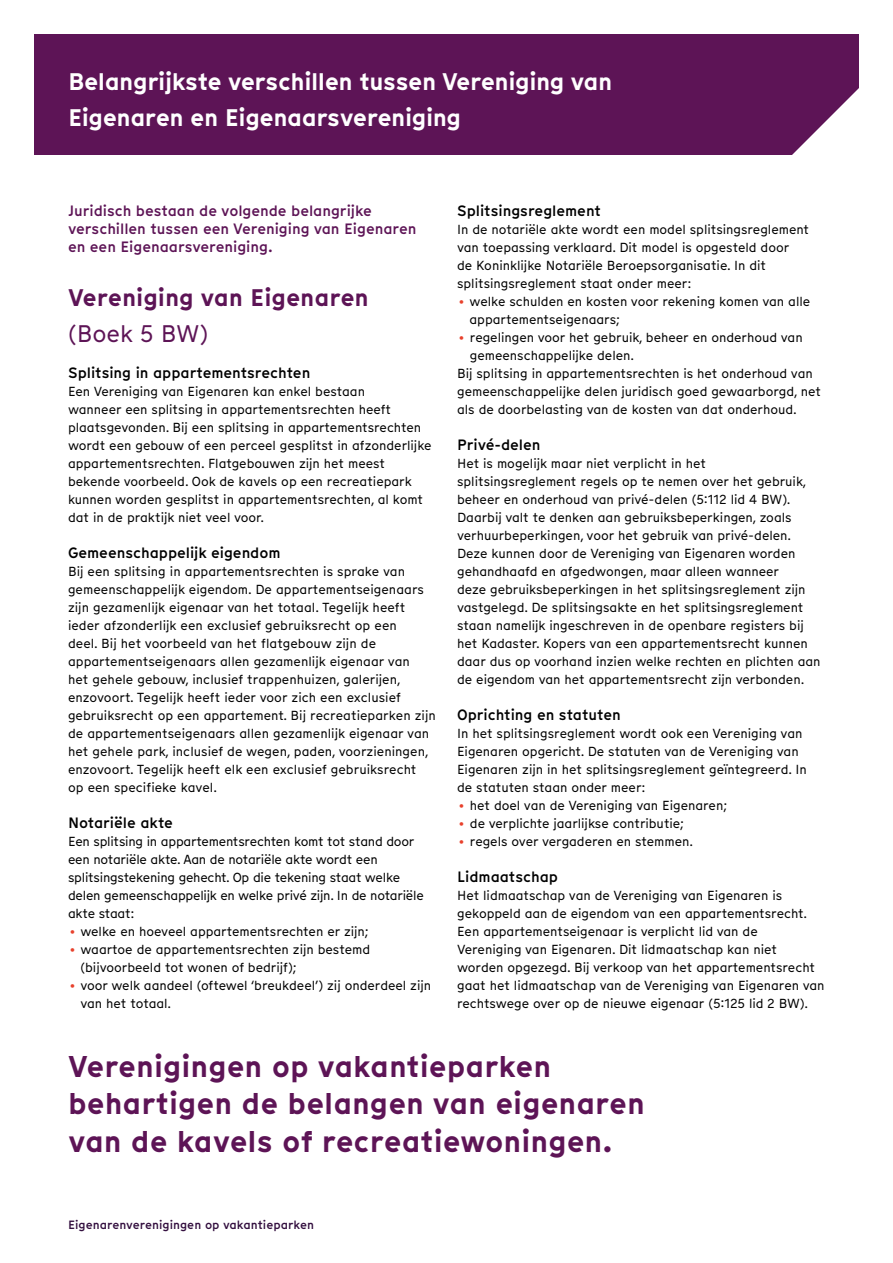
<style>
.page{position:relative;width:893px;height:1263px;background:#fff}
.page>*{position:absolute;margin:0;border:0;box-sizing:border-box;transform-origin:0 0}
.t1{font:700 30px/37.5px "Munken Sans";color:#5d1456}
.t2{font:700 24px/36px "Munken Sans";letter-spacing:-.02em;color:#fff}
.t3{font:700 24px "Munken Sans";letter-spacing:-.005em;color:#5d1456}
.t4{font:24px "Munken Sans";letter-spacing:-.005em;color:#5d1456}
.t5{font:500 15px "Munken Sans";letter-spacing:-.005em;color:#000}
.t6{font:500 15px/18px "Munken Sans";letter-spacing:-.005em;color:#5d1456}
.t7{font:13.2px/18px "Munken Sans";letter-spacing:-.005em;color:#000}
.t8{font:500 12px "Munken Sans";color:#330f3f}
.s1{color:#e8412c}
</style>
<div class="page">
<div style="left:34px;top:34px;width:825px;height:120px;background:#5d1456"></div>
<svg style="left:792px;top:88px;width:67px;height:67px"></svg>
<h2 class="t2" style="left:68px;top:62px;width:546px">Belangrijkste verschillen tussen Vereniging van<br>Eigenaren en Eigenaarsvereniging</h2>
<p class="t6" style="left:68px;top:201px;width:350px">Juridisch bestaan de volgende belangrijke verschillen tussen een Vereniging van Eigenaren en een Eigenaarsvereniging.</p>
<h2 class="t3" style="left:68px;top:280px;width:302px">Vereniging van Eigenaren</h2>
<h2 class="t4" style="left:68px;top:317px;width:142px">(Boek 5 BW)</h2>
<p class="t5" style="left:68px;top:362px;width:244px">Splitsing in appartementsrechten</p>
<p class="t7" style="left:68px;top:382px;width:365px">Een Vereniging van Eigenaren kan enkel bestaan<br>wanneer een splitsing in appartementsrechten heeft plaatsgevonden. Bij een splitsing in appartementsrechten wordt een gebouw of een perceel gesplitst in afzonderlijke appartementsrechten. Flatgebouwen zijn het meest bekende voorbeeld. Ook de kavels op een recreatiepark kunnen worden gesplitst in appartementsrechten, al komt dat in de praktijk niet veel voor.</p>
<p class="t5" style="left:68px;top:542px;width:214px">Gemeenschappelijk eigendom</p>
<p class="t7" style="left:68px;top:562px;width:369px">Bij een splitsing in appartementsrechten is sprake van gemeenschappelijk eigendom. De appartementseigenaars zijn gezamenlijk eigenaar van het totaal. Tegelijk heeft ieder afzonderlijk een exclusief gebruiksrecht op een<br>deel. Bij het voorbeeld van het flatgebouw zijn de appartementseigenaars allen gezamenlijk eigenaar van<br>het gehele gebouw, inclusief trappenhuizen, galerijen, enzovoort. Tegelijk heeft ieder voor zich een exclusief gebruiksrecht op een appartement. Bij recreatieparken zijn de appartementseigenaars allen gezamenlijk eigenaar van het gehele park, inclusief de wegen, paden, voorzieningen, enzovoort. Tegelijk heeft elk een exclusief gebruiksrecht<br>op een specifieke kavel.</p>
<p class="t5" style="left:68px;top:812px;width:106px">Notariële akte</p>
<p class="t7" style="left:68px;top:832px;width:357px">Een splitsing in appartementsrechten komt tot stand door een notariële akte. Aan de notariële akte wordt een splitsingstekening gehecht. Op die tekening staat welke delen gemeenschappelijk en welke privé zijn. In de notariële akte staat:</p>
<p class="t7" style="left:68px;top:922px;width:302px"><span class="s1">•</span> welke en hoeveel appartementsrechten er zijn;</p>
<p class="t7" style="left:80px;top:940px;width:291px;text-indent:-12px"><span class="s1">•</span> waartoe de appartementsrechten zijn bestemd (bijvoorbeeld tot wonen of bedrijf);</p>
<p class="t7" style="left:80px;top:976px;width:352px;text-indent:-12px"><span class="s1">•</span> voor welk aandeel (oftewel ‘breukdeel’) zij onderdeel zijn van het totaal.</p>
<p class="t5" style="left:457px;top:200px;width:145px">Splitsingsreglement</p>
<p class="t7" style="left:457px;top:220px;width:354px">In de notariële akte wordt een model splitsingsreglement van toepassing verklaard. Dit model is opgesteld door<br>de Koninklijke Notariële Beroepsorganisatie. In dit splitsingsreglement staat onder meer:</p>
<p class="t7" style="left:469px;top:292px;width:342px;text-indent:-12px"><span class="s1">•</span> welke schulden en kosten voor rekening komen van alle appartementseigenaars;</p>
<p class="t7" style="left:457px;top:328px;width:347px"><span class="s1">•</span> regelingen voor het gebruik, beheer en onderhoud van</p>
<p class="t7" style="left:470px;top:346px;width:166px">gemeenschappelijke delen.</p>
<p class="t7" style="left:457px;top:364px;width:357px">Bij splitsing in appartementsrechten is het onderhoud van</p>
<p class="t7" style="left:457px;top:382px;width:365px">gemeenschappelijke delen juridisch goed gewaarborgd, net</p>
<p class="t7" style="left:457px;top:400px;width:341px">als de doorbelasting van de kosten van dat onderhoud.</p>
<p class="t5" style="left:457px;top:434px;width:85px">Privé-delen</p>
<p class="t7" style="left:457px;top:454px;width:365px">Het is mogelijk maar niet verplicht in het splitsingsreglement regels op te nemen over het gebruik, beheer en onderhoud van privé-delen (5:112 lid 4 BW).<br>Daarbij valt te denken aan gebruiksbeperkingen, zoals verhuurbeperkingen, voor het gebruik van privé-delen.<br>Deze kunnen door de Vereniging van Eigenaren worden gehandhaafd en afgedwongen, maar alleen wanneer<br>deze gebruiksbeperkingen in het splitsingsreglement zijn vastgelegd. De splitsingsakte en het splitsingsreglement staan namelijk ingeschreven in de openbare registers bij het Kadaster. Kopers van een appartementsrecht kunnen daar dus op voorhand inzien welke rechten en plichten aan de eigendom van het appartementsrecht zijn verbonden.</p>
<p class="t5" style="left:457px;top:704px;width:165px">Oprichting en statuten</p>
<p class="t7" style="left:457px;top:724px;width:351px">In het splitsingsreglement wordt ook een Vereniging van Eigenaren opgericht. De statuten van de Vereniging van Eigenaren zijn in het splitsingsreglement geïntegreerd. In de statuten staan onder meer:</p>
<p class="t7" style="left:457px;top:796px;width:272px"><span class="s1">•</span> het doel van de Vereniging van Eigenaren;</p>
<p class="t7" style="left:457px;top:814px;width:229px"><span class="s1">•</span> de verplichte jaarlijkse contributie;</p>
<p class="t7" style="left:457px;top:832px;width:238px"><span class="s1">•</span> regels over vergaderen en stemmen.</p>
<p class="t5" style="left:457px;top:866px;width:103px">Lidmaatschap</p>
<p class="t7" style="left:457px;top:886px;width:369px">Het lidmaatschap van de Vereniging van Eigenaren is gekoppeld aan de eigendom van een appartementsrecht.<br>Een appartementseigenaar is verplicht lid van de Vereniging van Eigenaren. Dit lidmaatschap kan niet worden opgezegd. Bij verkoop van het appartementsrecht gaat het lidmaatschap van de Vereniging van Eigenaren van rechtswege over op de nieuwe eigenaar (5:125 lid 2 BW).</p>
<h1 class="t1" style="left:68px;top:1046px;width:578px">Verenigingen op vakantieparken behartigen de belangen van eigenaren van de kavels of recreatiewoningen.</h1>
<p class="t8" style="left:68px;top:1216px;width:248px">Eigenarenverenigingen op vakantieparken</p>
</div>
